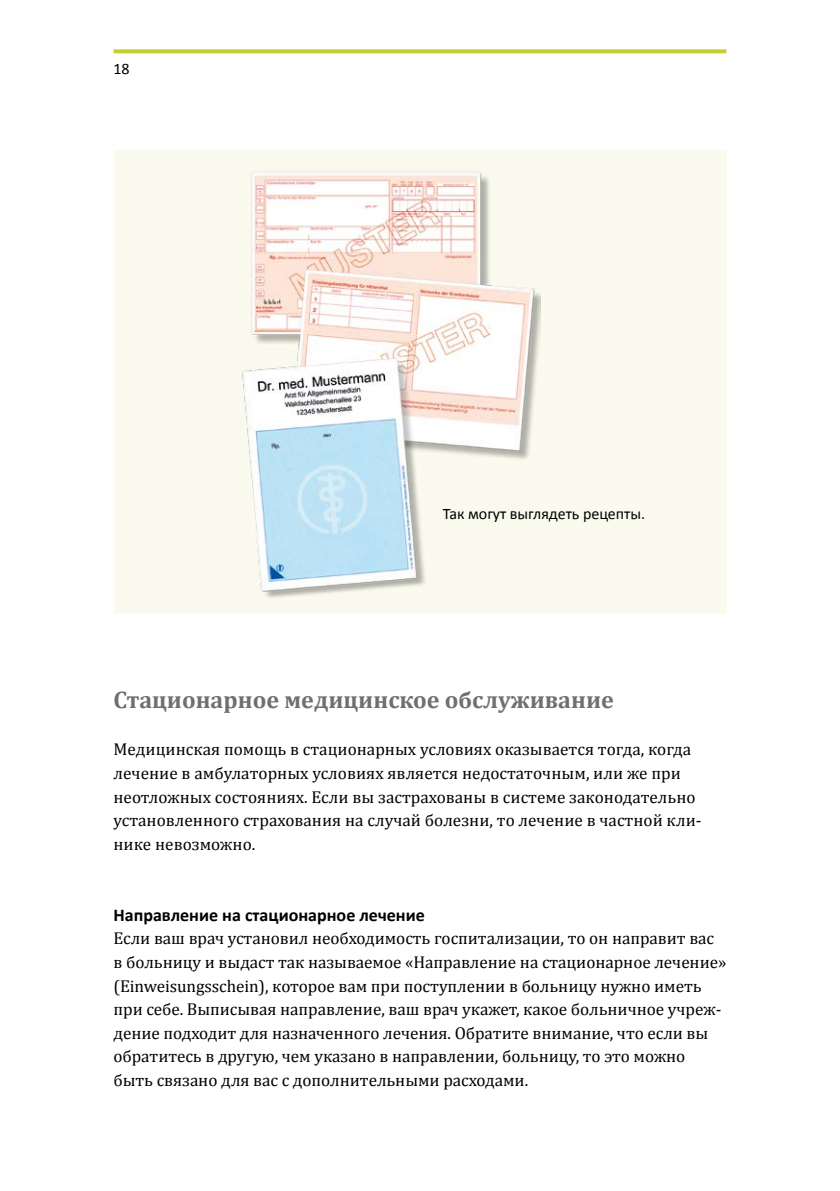
<style>
.page{position:relative;width:840px;height:1191px;background:#fff}
.page>*{position:absolute;margin:0;border:0;box-sizing:border-box;transform-origin:0 0}
.Zwischenüberschrift{font:700 24px "Cambria";color:#6f6f6e}
.Fließtext_Serif{font:700 18px "Calibri";color:#000}
.Fließtext_Serif-2{font:17.2px/23.6px "Cambria";letter-spacing:-.005em;color:#000}
.t1{font:16px "Calibri";color:#000}
</style>
<div class="page">
<svg style="left:113px;top:49px;width:613px;height:4px;background:#cad140"></svg>
<div style="left:114px;top:150px;width:612px;height:464px;background:#fafaee"></div>
<img style="left:242px;top:171px;width:298px;height:427px">
<p class="t1" style="left:113px;top:59px;width:18px">18</p>
<p class="t1" style="left:442px;top:504px;width:204px">Так могут выглядеть рецепты.</p>
<h2 class="Zwischenüberschrift" style="left:113px;top:683px;width:501px">Стационарное медицинское обслуживание</h2>
<p class="Fließtext_Serif-2" style="left:113px;top:737px;width:589px">Медицинская помощь в стационарных условиях оказывается тогда, когда лечение в амбулаторных условиях является недостаточным, или же при неотложных состояниях. Если вы застрахованы в системе законодательно установленного страхования на случай болезни, то лечение в частной кли&shy;нике невозможно.</p>
<p class="Fließtext_Serif" style="left:113px;top:903px;width:312px">Направление на стационарное лечение</p>
<p class="Fließtext_Serif-2" style="left:113px;top:926px;width:614px">Если ваш врач установил необходимость госпитализации, то он направит вас в больницу и выдаст так называемое «Направление на стационарное лечение» (Einweisungsschein), которое вам при поступлении в больницу нужно иметь при себе. Выписывая направление, ваш врач укажет, какое больничное учреж&shy;дение подходит для назначенного лечения. Обратите внимание, что если вы обратитесь в другую, чем указано в направлении, больницу, то это можно быть связано для вас с дополнительными расходами.</p>
</div>
